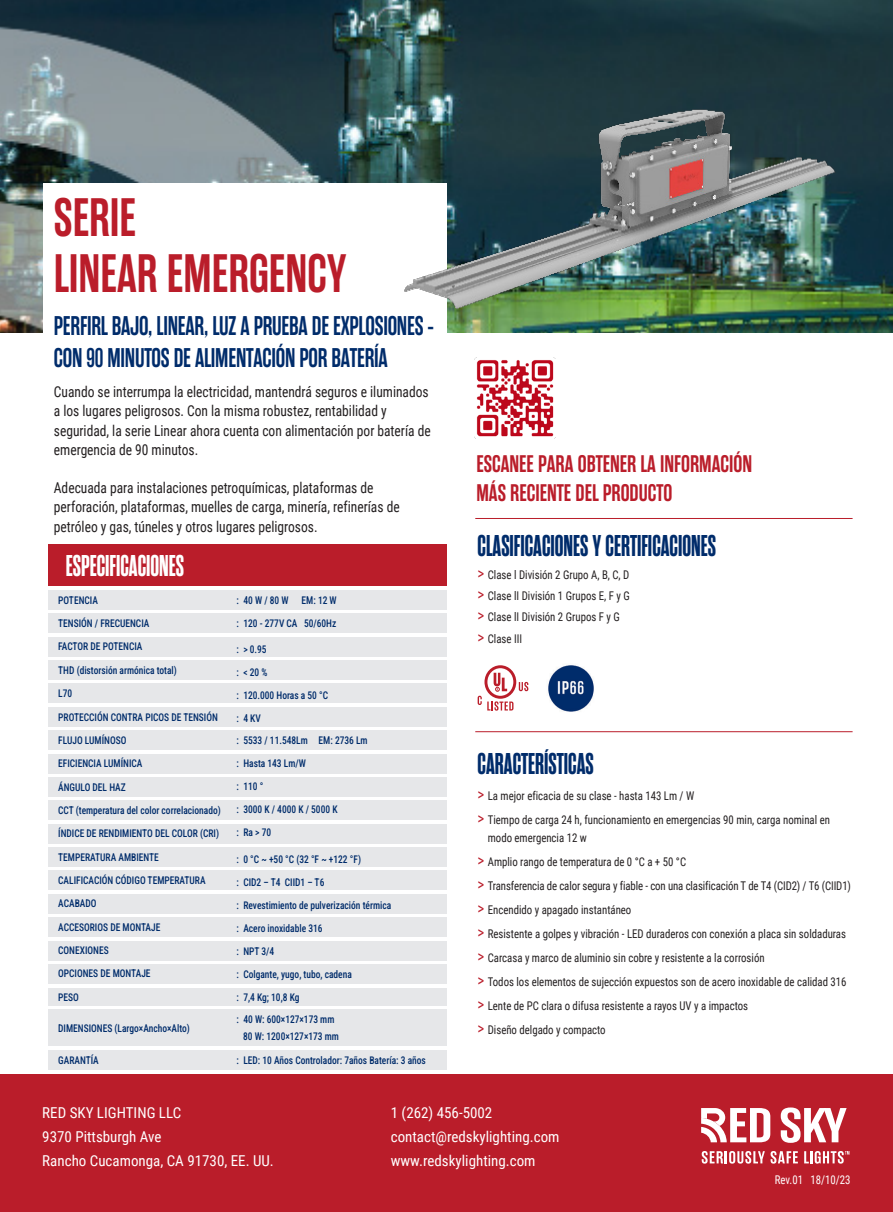
<style>
.page{position:relative;width:893px;height:1212px;background:#fff}
.page>*{position:absolute;margin:0;border:0;box-sizing:border-box;transform-origin:0 0}
.t1{font:600 54px "Rama Gothic E";color:#ba1d2a;scale:.9 1}
.t2{font:700 30px "Rama Gothic M";color:#002c6b;scale:.9 1}
.t3{font:700 30px "Rama Gothic M";color:#fff;scale:.9 1}
.t4{font:600 27px/32.4px "Rama Gothic E";letter-spacing:-.01em;color:#002c6b;scale:.85 1}
.t5{font:600 24px/28.8px "Rama Gothic E";color:#ba1d2a;scale:.9 1}
.t6{font:15px/19.2px "Roboto Condensed";color:#231f20;scale:.9 1}
.t7{font:15px/24px "Roboto Condensed";color:#fff}
.t8{font:12px/18px "Roboto Condensed";color:#231f20;scale:.9 1}
.t9{font:12px "Roboto Condensed";color:#fff;scale:.9 1}
.t10{font:500 10.5px "Roboto Condensed";color:#002c6b;scale:.9 1}
.s1{font-size:16.5px;color:#ba1d2a}
</style>
<div class="page">
<img style="left:0;top:0;width:893px;height:333px">
<div style="left:43px;top:184px;width:403px;height:220px;background:#fff"></div>
<img style="left:376px;top:20px;width:500px;height:340px">
<img style="left:475px;top:358px;width:81px;height:81px">
<img style="left:548px;top:665px;width:46px;height:47px">
<div style="left:484px;top:665px;width:32px;height:34px;border:3px solid #ba1d2a;border-radius:50%"></div>
<svg style="left:519px;top:682px;width:9px;height:9px"></svg>
<svg style="left:478px;top:673px;width:35px;height:38px"></svg>
<div style="left:48px;top:1050px;width:398px;height:19px;background:#e6e7e9"></div>
<div style="left:48px;top:941px;width:398px;height:19px;background:#e6e7e9"></div>
<div style="left:48px;top:917px;width:398px;height:20px;background:#e6e7e9"></div>
<div style="left:48px;top:894px;width:398px;height:19px;background:#e6e7e9"></div>
<div style="left:48px;top:871px;width:398px;height:19px;background:#e6e7e9"></div>
<div style="left:48px;top:847px;width:398px;height:20px;background:#e6e7e9"></div>
<div style="left:48px;top:824px;width:398px;height:19px;background:#e6e7e9"></div>
<div style="left:48px;top:801px;width:398px;height:19px;background:#e6e7e9"></div>
<div style="left:48px;top:777px;width:398px;height:19px;background:#e6e7e9"></div>
<div style="left:48px;top:754px;width:398px;height:19px;background:#e6e7e9"></div>
<div style="left:48px;top:730px;width:398px;height:20px;background:#e6e7e9"></div>
<div style="left:48px;top:707px;width:398px;height:19px;background:#e6e7e9"></div>
<div style="left:48px;top:684px;width:398px;height:19px;background:#e6e7e9"></div>
<div style="left:48px;top:660px;width:398px;height:20px;background:#e6e7e9"></div>
<div style="left:48px;top:637px;width:398px;height:19px;background:#e6e7e9"></div>
<div style="left:48px;top:614px;width:398px;height:19px;background:#e6e7e9"></div>
<div style="left:48px;top:590px;width:398px;height:19px;background:#e6e7e9"></div>
<div style="left:48px;top:964px;width:398px;height:19px;background:#e6e7e9"></div>
<div style="left:48px;top:1009px;width:398px;height:37px;background:#e6e7e9"></div>
<div style="left:48px;top:988px;width:398px;height:17px;background:#e6e7e9"></div>
<div style="left:48px;top:544px;width:398px;height:41px;background:#ba1d2a"></div>
<hr style="left:475px;top:518px;width:378px;height:1px;background:#ba1d2a">
<hr style="left:475px;top:731px;width:378px;height:1px;background:#ba1d2a">
<div style="left:0;top:1074px;width:893px;height:138px;background:#ba1d2a"></div>
<svg style="left:702px;top:1151px;width:63px;height:12px"></svg>
<svg style="left:771px;top:1151px;width:27px;height:12px"></svg>
<svg style="left:804px;top:1151px;width:45px;height:12px"></svg>
<svg style="left:781px;top:1107px;width:66px;height:36px"></svg>
<svg style="left:701px;top:1108px;width:69px;height:34px"></svg>
<p class="t1" style="left:54px;top:188px;width:93px">SERIE</p>
<p class="t1" style="left:54px;top:244px;width:327px">LINEAR EMERGENCY</p>
<p class="t4" style="left:54px;top:310px;width:449px">PERFIRL BAJO, LINEAR, LUZ A PRUEBA DE EXPLOSIONES -<br>CON 90 MINUTOS DE ALIMENTACIÓN POR BATERÍA</p>
<p class="t6" style="left:54px;top:382px;width:420px">Cuando se interrumpa la electricidad, mantendrá seguros e iluminados a los lugares peligrosos. Con la misma robustez, rentabilidad y seguridad, la serie Linear ahora cuenta con alimentación por batería de emergencia de 90 minutos.</p>
<p class="t6" style="left:54px;top:478px;width:386px">Adecuada para instalaciones petroquímicas, plataformas de perforación, plataformas, muelles de carga, minería, refinerías de petróleo y gas, túneles y otros lugares peligrosos.</p>
<p class="t3" style="left:66px;top:551px;width:133px">ESPECIFICACIONES</p>
<p class="t10" style="left:58px;top:593px;width:46px">POTENCIA</p>
<p class="t10" style="left:58px;top:616px;width:103px">TENSIÓN / FRECUENCIA</p>
<p class="t10" style="left:58px;top:639px;width:95px">FACTOR DE POTENCIA</p>
<p class="t10" style="left:58px;top:663px;width:133px">THD (distorsión armónica total)</p>
<p class="t10" style="left:58px;top:686px;width:17px">L70</p>
<p class="t10" style="left:58px;top:709px;width:179px">PROTECCIÓN CONTRA PICOS DE TENSIÓN</p>
<p class="t10" style="left:58px;top:733px;width:77px">FLUJO LUMÍNOSO</p>
<p class="t10" style="left:58px;top:756px;width:95px">EFICIENCIA LUMÍNICA</p>
<p class="t10" style="left:58px;top:779px;width:77px">ÁNGULO DEL HAZ</p>
<p class="t10" style="left:58px;top:803px;width:182px">CCT (temperatura del color correlacionado)</p>
<p class="t10" style="left:58px;top:826px;width:180px">ÍNDICE DE RENDIMIENTO DEL COLOR (CRI)</p>
<p class="t10" style="left:58px;top:849px;width:113px">TEMPERATURA AMBIENTE</p>
<p class="t10" style="left:58px;top:873px;width:165px">CALIFICACIÓN CÓDIGO TEMPERATURA</p>
<p class="t10" style="left:58px;top:896px;width:44px">ACABADO</p>
<p class="t10" style="left:58px;top:920px;width:115px">ACCESORIOS DE MONTAJE</p>
<p class="t10" style="left:58px;top:943px;width:58px">CONEXIONES</p>
<p class="t10" style="left:58px;top:966px;width:104px">OPCIONES DE MONTAJE</p>
<p class="t10" style="left:58px;top:990px;width:24px">PESO</p>
<p class="t10" style="left:58px;top:1021px;width:148px">DIMENSIONES (Largo×Ancho×Alto)</p>
<p class="t10" style="left:58px;top:1053px;width:47px">GARANTÍA</p>
<p class="t10" style="left:237px;top:593px;width:113px">: 40 W / 80 W EM: 12 W</p>
<p class="t10" style="left:237px;top:616px;width:112px">: 120 - 277V CA 50/60Hz</p>
<p class="t10" style="left:237px;top:641px;width:35px">: &gt; 0.95</p>
<p class="t10" style="left:237px;top:664px;width:36px">: &lt; 20 %</p>
<p class="t10" style="left:237px;top:687px;width:103px">: 120.000 Horas a 50 °C</p>
<p class="t10" style="left:237px;top:710px;width:28px">: 4 KV</p>
<p class="t10" style="left:237px;top:733px;width:147px">: 5533 / 11.548Lm EM: 2736 Lm</p>
<p class="t10" style="left:237px;top:756px;width:78px">: Hasta 143 Lm/W</p>
<p class="t10" style="left:237px;top:779px;width:31px">: 110 °</p>
<p class="t10" style="left:237px;top:802px;width:114px">: 3000 K / 4000 K / 5000 K</p>
<p class="t10" style="left:237px;top:825px;width:40px">: Ra &gt; 70</p>
<p class="t10" style="left:237px;top:852px;width:140px">: 0 °C ~ +50 °C (32 °F ~ +122 °F)</p>
<p class="t10" style="left:237px;top:875px;width:99px">: CID2 – T4 CIID1 – T6</p>
<p class="t10" style="left:237px;top:898px;width:173px">: Revestimiento de pulverización térmica</p>
<p class="t10" style="left:237px;top:921px;width:97px">: Acero inoxidable 316</p>
<p class="t10" style="left:237px;top:944px;width:43px">: NPT 3/4</p>
<p class="t10" style="left:237px;top:967px;width:130px">: Colgante, yugo, tubo, cadena</p>
<p class="t10" style="left:237px;top:990px;width:71px">: 7,4 Kg; 10,8 Kg</p>
<p class="t10" style="left:237px;top:1012px;width:110px">: 40 W: 600×127×173 mm</p>
<p class="t10" style="left:243px;top:1029px;width:108px">80 W: 1200×127×173 mm</p>
<p class="t10" style="left:237px;top:1053px;width:212px">: LED: 10 Años Controlador: 7años Batería: 3 años</p>
<p class="t5" style="left:476px;top:450px;width:308px">ESCANEE PARA OBTENER LA INFORMACIÓN<br>MÁS RECIENTE DEL PRODUCTO</p>
<p class="t2" style="left:478px;top:530px;width:266px">CLASIFICACIONES Y CERTIFICACIONES</p>
<p class="t8" style="left:478px;top:566px;width:170px"><span class="s1">&gt;</span> Clase l División 2 Grupo A, B, C, D</p>
<p class="t8" style="left:478px;top:587px;width:171px"><span class="s1">&gt;</span> Clase lI División 1 Grupos E, F y G</p>
<p class="t8" style="left:478px;top:608px;width:159px"><span class="s1">&gt;</span> Clase lI División 2 Grupos F y G</p>
<p class="t8" style="left:478px;top:629px;width:51px"><span class="s1">&gt;</span> Clase III</p>
<p class="t2" style="left:478px;top:748px;width:131px">CARACTERÍSTICAS</p>
<p class="t8" style="left:478px;top:786px;width:242px"><span class="s1">&gt;</span> La mejor eficacia de su clase - hasta 143 Lm / W</p>
<p class="t8" style="left:488px;top:810px;width:382px;text-indent:-10px"><span class="s1">&gt;</span> Tiempo de carga 24 h, funcionamiento en emergencias 90 min, carga nominal en modo emergencia 12 w</p>
<p class="t8" style="left:478px;top:852px;width:233px"><span class="s1">&gt;</span> Amplio rango de temperatura de 0 °C a + 50 °C</p>
<p class="t8" style="left:478px;top:876px;width:416px"><span class="s1">&gt;</span> Transferencia de calor segura y fiable - con una clasificación T de T4 (CID2) / T6 (CIID1)</p>
<p class="t8" style="left:478px;top:900px;width:172px"><span class="s1">&gt;</span> Encendido y apagado instantáneo</p>
<p class="t8" style="left:478px;top:924px;width:411px"><span class="s1">&gt;</span> Resistente a golpes y vibración - LED duraderos con conexión a placa sin soldaduras</p>
<p class="t8" style="left:478px;top:948px;width:320px"><span class="s1">&gt;</span> Carcasa y marco de aluminio sin cobre y resistente a la corrosión</p>
<p class="t8" style="left:478px;top:972px;width:412px"><span class="s1">&gt;</span> Todos los elementos de sujección expuestos son de acero inoxidable de calidad 316</p>
<p class="t8" style="left:478px;top:996px;width:302px"><span class="s1">&gt;</span> Lente de PC clara o difusa resistente a rayos UV y a impactos</p>
<p class="t8" style="left:478px;top:1020px;width:144px"><span class="s1">&gt;</span> Diseño delgado y compacto</p>
<p class="t7" style="left:42px;top:1100px;width:140px">RED SKY LIGHTING LLC<br>9370 Pittsburgh Ave</p>
<p class="t7" style="left:42px;top:1148px;width:233px">Rancho Cucamonga, CA 91730, EE. UU.</p>
<p class="t7" style="left:391px;top:1100px;width:103px">1 (262) 456-5002</p>
<p class="t7" style="left:391px;top:1124px;width:170px">contact@redskylighting.com</p>
<p class="t7" style="left:391px;top:1148px;width:146px">www.redskylighting.com</p>
<p class="t9" style="left:775px;top:1171px;width:86px">Rev.01 18/10/23</p>
</div>
